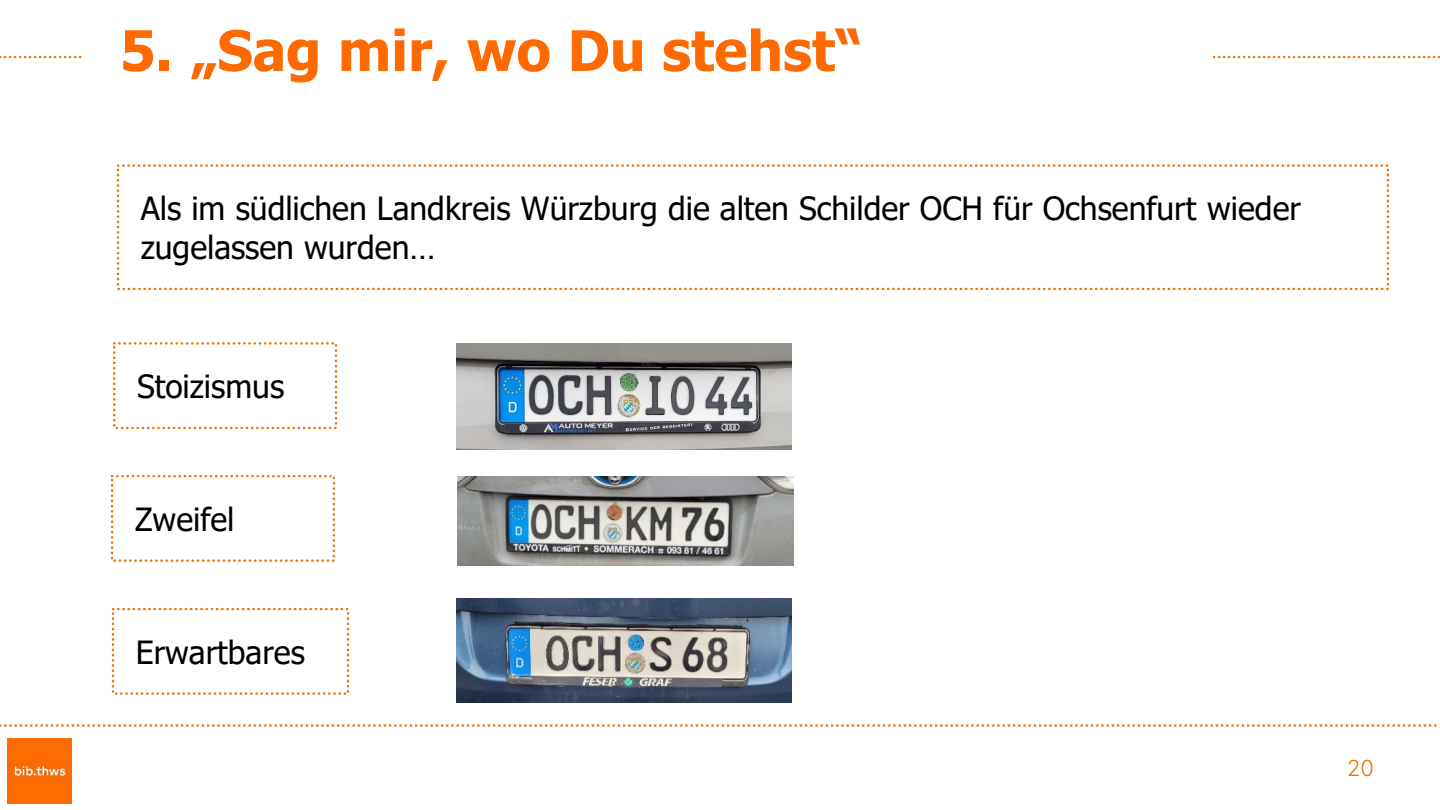
<style>
.page{position:relative;width:1440px;height:810px;background:#fff}
.page>*{position:absolute;margin:0;border:0;box-sizing:border-box;transform-origin:0 0}
.t1{font:700 56px "Tahoma";color:#ff6a00}
.t2{font:32px/38.4px "Tahoma";color:#000}
.t3{font:300 22px "Inter";color:#ed6e00}
</style>
<div class="page">
<img style="left:7px;top:739px;width:65px;height:64px">
<svg style="left:0;top:56px;width:82px;height:2px"></svg>
<svg style="left:1212px;top:56px;width:228px;height:2px"></svg>
<svg style="left:0;top:724px;width:1437px;height:3px"></svg>
<div style="left:117px;top:164px;width:1272px;height:126px;border:2px dashed #ed6e00"></div>
<div style="left:113px;top:342px;width:224px;height:87px;border:2px dashed #ed6e00"></div>
<div style="left:111px;top:475px;width:224px;height:87px;border:2px dashed #ed6e00"></div>
<div style="left:112px;top:608px;width:237px;height:87px;border:2px dashed #ed6e00"></div>
<img style="left:456px;top:343px;width:336px;height:107px">
<img style="left:458px;top:477px;width:336px;height:88px">
<img style="left:456px;top:598px;width:336px;height:104px">
<h2 class="t1" style="left:120px;top:11px;width:744px">5. „Sag mir, wo Du stehst“</h2>
<p class="t2" style="left:141px;top:191px;width:1162px">Als im südlichen Landkreis Würzburg die alten Schilder OCH für Ochsenfurt wieder zugelassen wurden…</p>
<p class="t2" style="left:137px;top:369px;width:149px">Stoizismus</p>
<p class="t2" style="left:135px;top:502px;width:101px">Zweifel</p>
<p class="t2" style="left:136px;top:635px;width:171px">Erwartbares</p>
<p class="t3" style="left:1347px;top:752px;width:28px">20</p>
</div>
